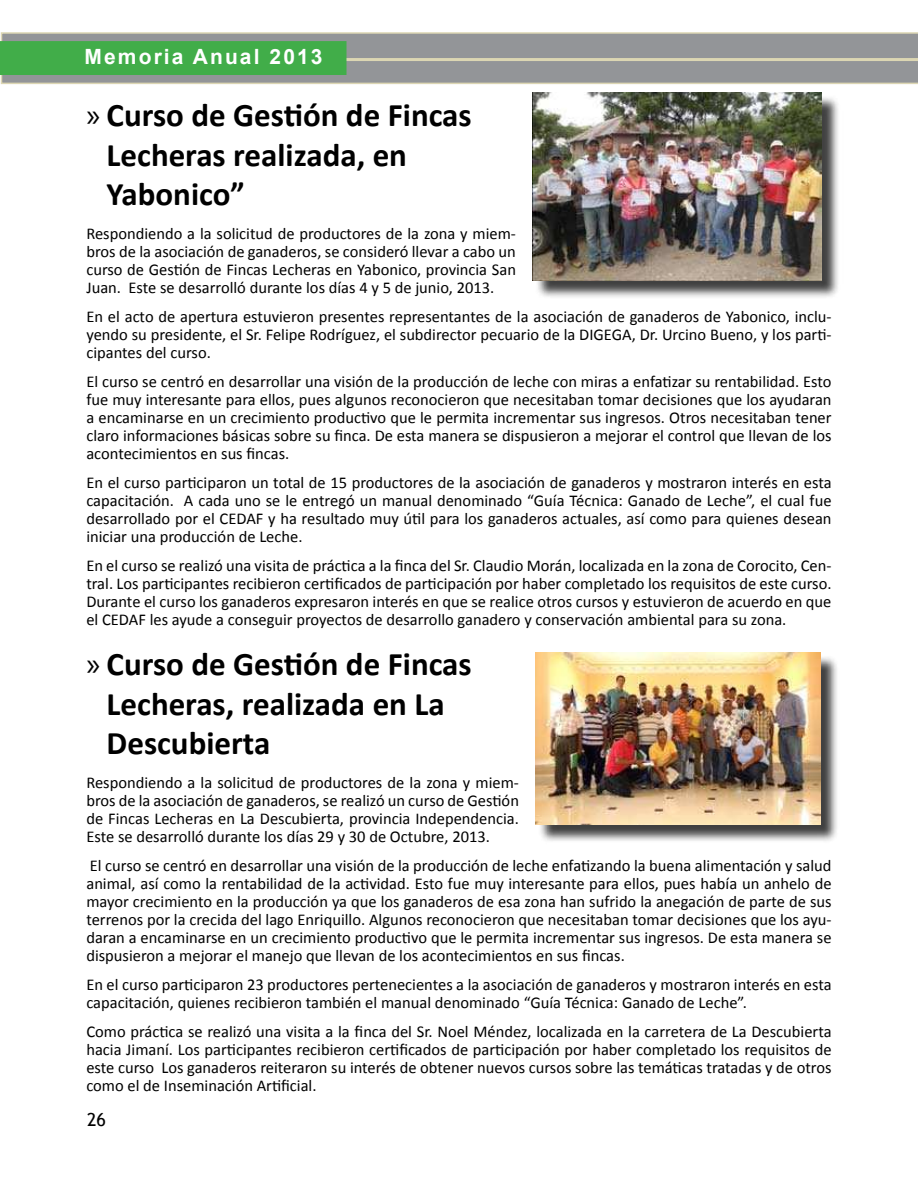
<style>
.page{position:relative;width:918px;height:1188px;background:#fff}
.page>*{position:absolute;margin:0;border:0;box-sizing:border-box;transform-origin:0 0}
.t1{font:700 33px/39.6px "Calibri";color:#000}
.t2{font:700 21px "Arial";letter-spacing:.1em;color:#fff}
.t3{font:18px "Trebuchet MS";color:#000}
.t4{font:16.5px/18px "Calibri";color:#000;text-align:justify}
.s1{font-family:"Myriad Pro";font-weight:400}
</style>
<div class="page">
<svg style="left:1px;top:32px;width:917px;height:52px;background:#999a9a"></svg>
<hr style="left:346px;top:58px;width:572px;height:3px;background:#dcd6b3">
<div style="left:0;top:42px;width:346px;height:32px;background:#41ad49"></div>
<div style="left:0;top:41px;width:346px;height:34px;border:2px solid #41ad49"></div>
<div style="left:535px;top:95px;width:311px;height:210px;background:#000;opacity:.75"></div>
<img style="left:532px;top:93px;width:290px;height:188px">
<div style="left:538px;top:655px;width:308px;height:195px;background:#000;opacity:.75"></div>
<img style="left:536px;top:652px;width:284px;height:173px">
<p class="t2" style="left:85px;top:49px;width:239px">Memoria Anual 2013</p>
<h1 class="t1" style="left:107px;top:95px;width:367px;text-indent:-20px"><span class="s1">»</span> Curso de Ges琀椀ón de Fincas<br>Lecheras realizada, en<br>Yabonico”</h1>
<p class="t4" style="left:86px;top:225px;width:431px">Respondiendo a la solicitud de productores de la zona y miem&shy;bros de la asociación de ganaderos, se consideró llevar a cabo un curso de Ges琀椀ón de Fincas Lecheras en Yabonico, provincia San Juan. Este se desarrolló durante los días 4 y 5 de junio, 2013.</p>
<p class="t4" style="left:86px;top:308px;width:747px">En el acto de apertura estuvieron presentes representantes de la asociación de ganaderos de Yabonico, inclu&shy;yendo su presidente, el Sr. Felipe Rodríguez, el subdirector pecuario de la DIGEGA, Dr. Urcino Bueno, y los par琀椀&shy;cipantes del curso.</p>
<p class="t4" style="left:86px;top:373px;width:747px">El curso se centró en desarrollar una visión de la producción de leche con miras a enfa琀椀zar su rentabilidad. Esto fue muy interesante para ellos, pues algunos reconocieron que necesitaban tomar decisiones que los ayudaran a encaminarse en un crecimiento produc琀椀vo que le permita incrementar sus ingresos. Otros necesitaban tener claro informaciones básicas sobre su 昀椀nca. De esta manera se dispusieron a mejorar el control que llevan de los acontecimientos en sus 昀椀ncas.</p>
<p class="t4" style="left:86px;top:473px;width:747px">En el curso par琀椀ciparon un total de 15 productores de la asociación de ganaderos y mostraron interés en esta capacitación. A cada uno se le entregó un manual denominado “Guía Técnica: Ganado de Leche”, el cual fue desarrollado por el CEDAF y ha resultado muy ú琀椀l para los ganaderos actuales, así como para quienes desean iniciar una producción de Leche.</p>
<p class="t4" style="left:86px;top:556px;width:747px">En el curso se realizó una visita de prác琀椀ca a la 昀椀nca del Sr. Claudio Morán, localizada en la zona de Corocito, Cen&shy;tral. Los par琀椀cipantes recibieron cer琀椀昀椀cados de par琀椀cipación por haber completado los requisitos de este curso.<br>Durante el curso los ganaderos expresaron interés en que se realice otros cursos y estuvieron de acuerdo en que el CEDAF les ayude a conseguir proyectos de desarrollo ganadero y conservación ambiental para su zona.</p>
<h1 class="t1" style="left:107px;top:644px;width:367px;text-indent:-20px"><span class="s1">»</span> Curso de Ges琀椀ón de Fincas<br>Lecheras, realizada en La<br>Descubierta</h1>
<p class="t4" style="left:86px;top:774px;width:434px">Respondiendo a la solicitud de productores de la zona y miem&shy;bros de la asociación de ganaderos, se realizó un curso de Ges琀椀ón de Fincas Lecheras en La Descubierta, provincia Independencia.<br>Este se desarrolló durante los días 29 y 30 de Octubre, 2013.</p>
<p class="t4" style="left:86px;top:857px;width:747px">El curso se centró en desarrollar una visión de la producción de leche enfa琀椀zando la buena alimentación y salud animal, así como la rentabilidad de la ac琀椀vidad. Esto fue muy interesante para ellos, pues había un anhelo de mayor crecimiento en la producción ya que los ganaderos de esa zona han sufrido la anegación de parte de sus terrenos por la crecida del lago Enriquillo. Algunos reconocieron que necesitaban tomar decisiones que los ayu&shy;daran a encaminarse en un crecimiento produc琀椀vo que le permita incrementar sus ingresos. De esta manera se dispusieron a mejorar el manejo que llevan de los acontecimientos en sus 昀椀ncas.</p>
<p class="t4" style="left:86px;top:976px;width:747px">En el curso par琀椀ciparon 23 productores pertenecientes a la asociación de ganaderos y mostraron interés en esta capacitación, quienes recibieron también el manual denominado “Guía Técnica: Ganado de Leche”.</p>
<p class="t4" style="left:86px;top:1022px;width:747px">Como prác琀椀ca se realizó una visita a la 昀椀nca del Sr. Noel Méndez, localizada en la carretera de La Descubierta hacia Jimaní. Los par琀椀cipantes recibieron cer琀椀昀椀cados de par琀椀cipación por haber completado los requisitos de este curso Los ganaderos reiteraron su interés de obtener nuevos cursos sobre las temá琀椀cas tratadas y de otros como el de Inseminación Ar琀椀昀椀cial.</p>
<p class="t3" style="left:87px;top:1109px;width:20px">26</p>
</div>
